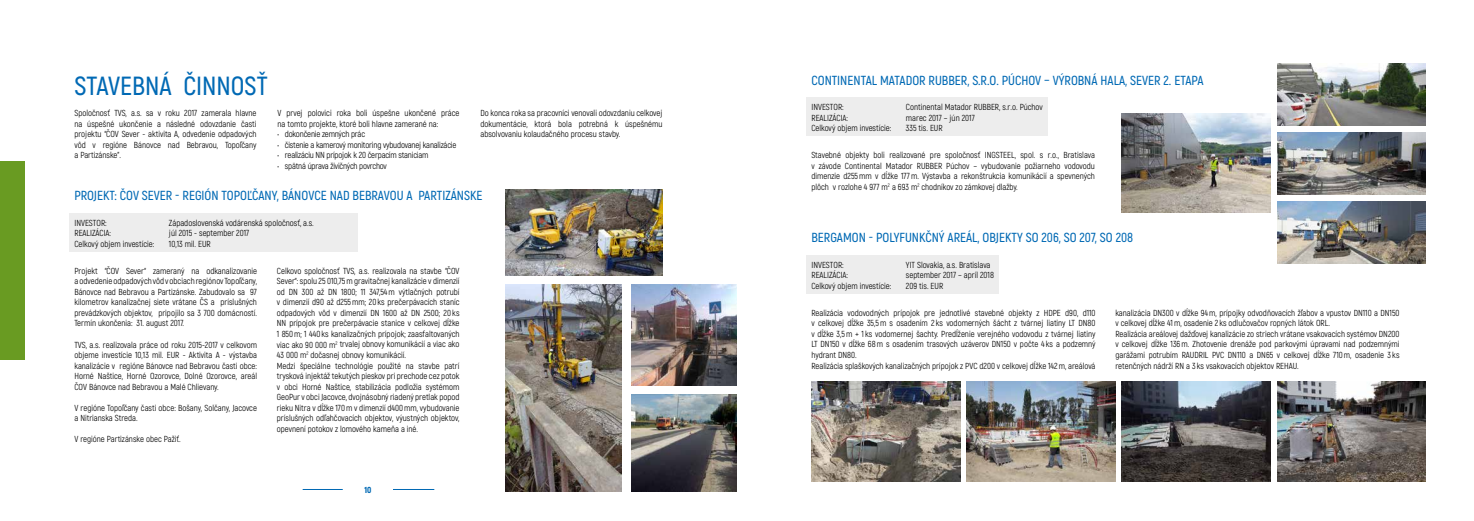
<style>
.page{position:relative;width:1474px;height:521px;background:#fff}
.page>*{position:absolute;margin:0;border:0;box-sizing:border-box;transform-origin:0 0}
.t1{font:600 26.25px "Akrobat";color:#0069b4}
.t2{font:600 13.12px "Akrobat";color:#0069b4}
.t3{font:8.75px/10.5px "Akrobat";color:#000;text-align:justify}
.t4{font:8.75px "Akrobat";letter-spacing:-.02em;color:#000}
.t5{font:900 8.75px "Akrobat";color:#0069b4}
</style>
<div class="page">
<div style="left:0;top:161px;width:25px;height:199px;background:#699b22"></div>
<hr style="left:393px;top:489px;width:41px;height:1px;background:#0069b4">
<hr style="left:303px;top:489px;width:40px;height:1px;background:#0069b4">
<div style="left:69px;top:213px;width:289px;height:39px;background:#ededed"></div>
<div style="left:806px;top:97px;width:241px;height:39px;background:#ededed"></div>
<div style="left:806px;top:255px;width:193px;height:39px;background:#ededed"></div>
<img style="left:1121px;top:114px;width:149px;height:99px">
<img style="left:1277px;top:132px;width:148px;height:62px">
<img style="left:1277px;top:63px;width:148px;height:62px">
<img style="left:1277px;top:201px;width:148px;height:62px">
<img style="left:811px;top:382px;width:149px;height:99px">
<img style="left:966px;top:382px;width:149px;height:99px">
<img style="left:1121px;top:382px;width:149px;height:99px">
<img style="left:1277px;top:382px;width:148px;height:99px">
<img style="left:505px;top:189px;width:157px;height:87px">
<img style="left:505px;top:284px;width:116px;height:207px">
<img style="left:631px;top:284px;width:106px;height:102px">
<img style="left:631px;top:395px;width:106px;height:96px">
<h1 class="t1" style="left:74px;top:70px;width:195px">STAVEBNÁ ČINNOSŤ</h1>
<h2 class="t2" style="left:811px;top:72px;width:393px">CONTINENTAL MATADOR RUBBER, S.R.O. PÚCHOV – VÝROBNÁ HALA, SEVER 2. ETAPA</h2>
<p class="t3" style="left:811px;top:102px;width:34px">INVESTOR:</p>
<p class="t3" style="left:906px;top:102px;width:138px">Continental Matador RUBBER, s.r.o. Púchov</p>
<p class="t3" style="left:811px;top:112px;width:38px">REALIZÁCIA:</p>
<p class="t3" style="left:906px;top:112px;width:70px">marec 2017 – jún 2017</p>
<p class="t3" style="left:811px;top:123px;width:81px">Celkový objem investície:</p>
<p class="t3" style="left:906px;top:123px;width:38px">335 tis. EUR</p>
<p class="t3" style="left:74px;top:108px;width:183px">Spoločnosť TVS, a.s. sa v roku 2017 zamerala hlavne na úspešné ukončenie a následné odovzdanie časti projektu “ČOV Sever - aktivita A, odvedenie odpadových vôd v regióne Bánovce nad Bebravou, Topoľčany a Partizánske”.</p>
<p class="t3" style="left:277px;top:108px;width:183px">V prvej polovici roka boli úspešne ukončené práce na tomto projekte, ktoré boli hlavne zamerané na:</p>
<p class="t3" style="left:480px;top:108px;width:183px">Do konca roka sa pracovníci venovali odovzdaniu celkovej dokumentácie, ktorá bola potrebná k úspešnému absolvovaniu kolaudačného procesu stavby.</p>
<p class="t4" style="left:277px;top:129px;width:89px">• dokončenie zemných prác</p>
<p class="t4" style="left:277px;top:140px;width:180px">• čistenie a kamerový monitoring vybudovanej kanalizácie</p>
<p class="t4" style="left:277px;top:150px;width:152px">• realizáciu NN prípojok k 20 čerpacím staniciam</p>
<p class="t4" style="left:277px;top:161px;width:111px">• spätná úprava živičných povrchov</p>
<p class="t3" style="left:811px;top:150px;width:285px">Stavebné objekty boli realizované pre spoločnosť INGSTEEL, spol. s r.o., Bratislava v závode Continental Matador RUBBER Púchov – vybudovanie požiarneho vodovodu dimenzie d255mm v dĺžke 177m. Výstavba a rekonštrukcia komunikácií a spevnených plôch v rozlohe 4 977 m<sup>2</sup> a 693 m<sup>2</sup> chodníkov zo zámkovej dlažby.</p>
<h2 class="t2" style="left:74px;top:188px;width:409px">PROJEKT: ČOV SEVER - REGIÓN TOPOĽČANY, BÁNOVCE NAD BEBRAVOU A PARTIZÁNSKE</h2>
<p class="t3" style="left:74px;top:217px;width:34px">INVESTOR:</p>
<p class="t3" style="left:169px;top:217px;width:146px">Západoslovenská vodárenská spoločnosť, a.s.</p>
<p class="t3" style="left:74px;top:228px;width:38px">REALIZÁCIA:</p>
<p class="t3" style="left:169px;top:228px;width:82px">júl 2015 - september 2017</p>
<p class="t3" style="left:74px;top:238px;width:81px">Celkový objem investície:</p>
<p class="t3" style="left:169px;top:238px;width:43px">10,13 mil. EUR</p>
<h2 class="t2" style="left:811px;top:230px;width:323px">BERGAMON - POLYFUNKČNÝ AREÁL, OBJEKTY SO 206, SO 207, SO 208</h2>
<p class="t3" style="left:74px;top:266px;width:184px">Projekt “ČOV Sever“ zameraný na odkanalizovanie a odvedenie odpadových vôd v obciach regiónov Topoľčany, Bánovce nad Bebravou a Partizánske. Zabudovalo sa 97 kilometrov kanalizačnej siete vrátane ČS a príslušných prevádzkových objektov, pripojilo sa 3 700 domácností.<br>Termín ukončenia: 31. august 2017.</p>
<p class="t3" style="left:74px;top:339px;width:184px">TVS, a.s. realizovala práce od roku 2015-2017 v celkovom objeme investície 10,13 mil. EUR - Aktivita A - výstavba kanalizácie v regióne Bánovce nad Bebravou časti obce:<br>Horné Naštice, Horné Ozorovce, Dolné Ozorovce, areál ČOV Bánovce nad Bebravou a Malé Chlievany.</p>
<p class="t3" style="left:74px;top:402px;width:184px">V regióne Topoľčany časti obce: Bošany, Solčany, Jacovce a Nitrianska Streda.</p>
<p class="t3" style="left:74px;top:434px;width:108px">V regióne Partizánske obec Pažiť.</p>
<p class="t3" style="left:277px;top:266px;width:184px;text-align:left">Celkovo spoločnosť TVS, a.s. realizovala na stavbe “ČOV Sever“: spolu 25 010,75m gravitačnej kanalizácie v dimenzií od DN 300 až DN 1800; 11 347,54m výtlačných potrubí v dimenzií d90 až d255mm; 20 ks prečerpávacích staníc odpadových vôd v dimenzií DN 1600 až DN 2500; 20 ks NN prípojok pre prečerpávacie stanice v celkovej dĺžke 1 850m; 1 440 ks kanalizačných prípojok; zaasfaltovaných viac ako 90 000 m<sup>2</sup> trvalej obnovy komunikácií a viac ako 43 000 m<sup>2</sup> dočasnej obnovy komunikácií.<br>Medzi špeciálne technológie použité na stavbe patrí trysková injektáž tekutých pieskov pri prechode cez potok v obci Horné Naštice, stabilizácia podložia systémom GeoPur v obci Jacovce, dvojnásobný riadený pretlak popod rieku Nitra v dĺžke 170m v dimenzií d400mm, vybudovanie príslušných odľahčovacích objektov, výustných objektov, opevnení potokov z lomového kameňa a iné.</p>
<p class="t5" style="left:364px;top:484px;width:9px">10</p>
<p class="t3" style="left:811px;top:259px;width:34px">INVESTOR:</p>
<p class="t3" style="left:906px;top:259px;width:86px">YIT Slovakia, a.s. Bratislava</p>
<p class="t3" style="left:811px;top:270px;width:38px">REALIZÁCIA:</p>
<p class="t3" style="left:906px;top:270px;width:90px">september 2017 – apríl 2018</p>
<p class="t3" style="left:811px;top:280px;width:81px">Celkový objem investície:</p>
<p class="t3" style="left:906px;top:280px;width:39px">209 tis. EUR</p>
<p class="t3" style="left:811px;top:308px;width:285px;text-align:left">Realizácia vodovodných prípojok pre jednotlivé stavebné objekty z HDPE d90, d110 v celkovej dĺžke 35,5m s osadením 2 ks vodomerných šácht z tvárnej liatiny LT DN80 v dĺžke 3,5m + 1 ks vodomernej šachty. Predĺženie verejného vodovodu z tvárnej liatiny LT DN150 v dĺžke 68m s osadením trasových uzáverov DN150 v počte 4 ks a podzemný hydrant DN80.<br>Realizácia splaškových kanalizačných prípojok z PVC d200 v celkovej dĺžke 142m, areálová</p>
<p class="t3" style="left:1115px;top:308px;width:286px;text-align:left">kanalizácia DN300 v dĺžke 94m, prípojky odvodňovacích žľabov a vpustov DN110 a DN150 v celkovej dĺžke 41m, osadenie 2 ks odlučovačov ropných látok ORL.<br>Realizácia areálovej dažďovej kanalizácie zo striech vrátane vsakovacích systémov DN200 v celkovej dĺžke 136m. Zhotovenie drenáže pod parkovými úpravami nad podzemnými garážami potrubím RAUDRIL PVC DN110 a DN65 v celkovej dĺžke 710m, osadenie 3 ks retenčných nádrží RN a 3 ks vsakovacích objektov REHAU.</p>
</div>
